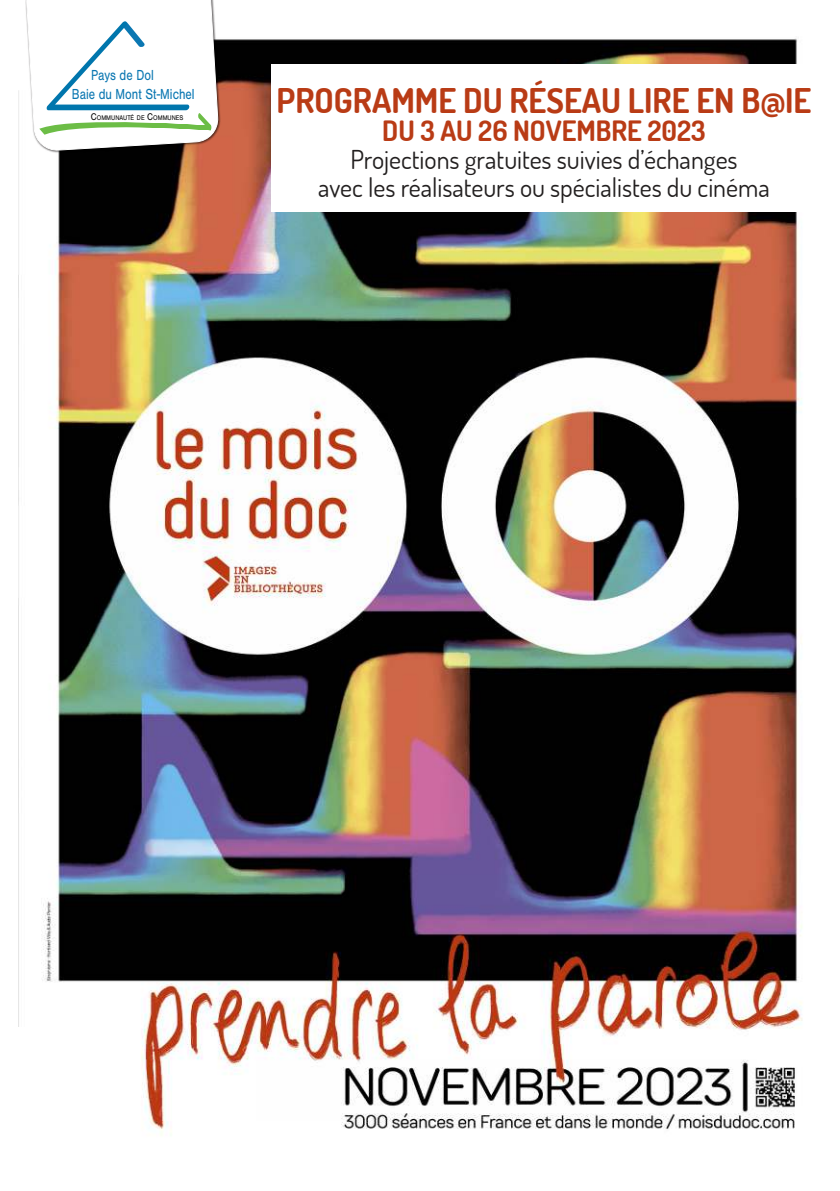
<style>
.page{position:relative;width:840px;height:1191px;background:#fff}
.page>*{position:absolute;margin:0;border:0;box-sizing:border-box;transform-origin:0 0}
.t1{font:700 34px "Dosis";color:#b93b15}
.t2{font:700 28px "Dosis";color:#b93b15}
.t3{font:26px/28px "Dosis";color:#221f1f;text-align:center}
.t4{font:15px "Nimbus San";color:#0b77b2;scale:.8 1}
.t5{font:7px "Nimbus San";color:#000;scale:.87 1}
.s1{font-size:10px}
.s2{color:#0075b6}
</style>
<div class="page">
<img style="left:18px;top:38px;width:785px;height:1098px">
<img style="left:24px;top:38px;width:197px;height:116px">
<svg style="left:25px;top:0;width:194px;height:152px"></svg>
<div style="left:270px;top:64px;width:546px;height:148px;background:#fff"></div>
<div style="left:0;top:1028px;width:133px;height:163px;background:#fff"></div>
<p class="t4" style="left:91px;top:68px;width:80px">Pays de Dol</p>
<p class="t5" style="left:91px;top:115px;width:108px"><span class="s1">C</span>OMMUNAUTÉ DE <span class="s1">C</span>OMMUNES</p>
<p class="t4" style="left:72px;top:87px;width:155px">Baie du Mont St-Miche<span class="s2">l</span></p>
<h1 class="t1" style="left:276px;top:81px;width:536px">PROGRAMME DU RÉSEAU LIRE EN B@IE</h1>
<p class="t2" style="left:382px;top:114px;width:325px">DU 3 AU 26 NOVEMBRE 2023</p>
<p class="t3" style="left:318px;top:146px;width:453px">Projections gratuites suivies d’échanges<br>avec les réalisateurs ou spécialistes du cinéma</p>
</div>
